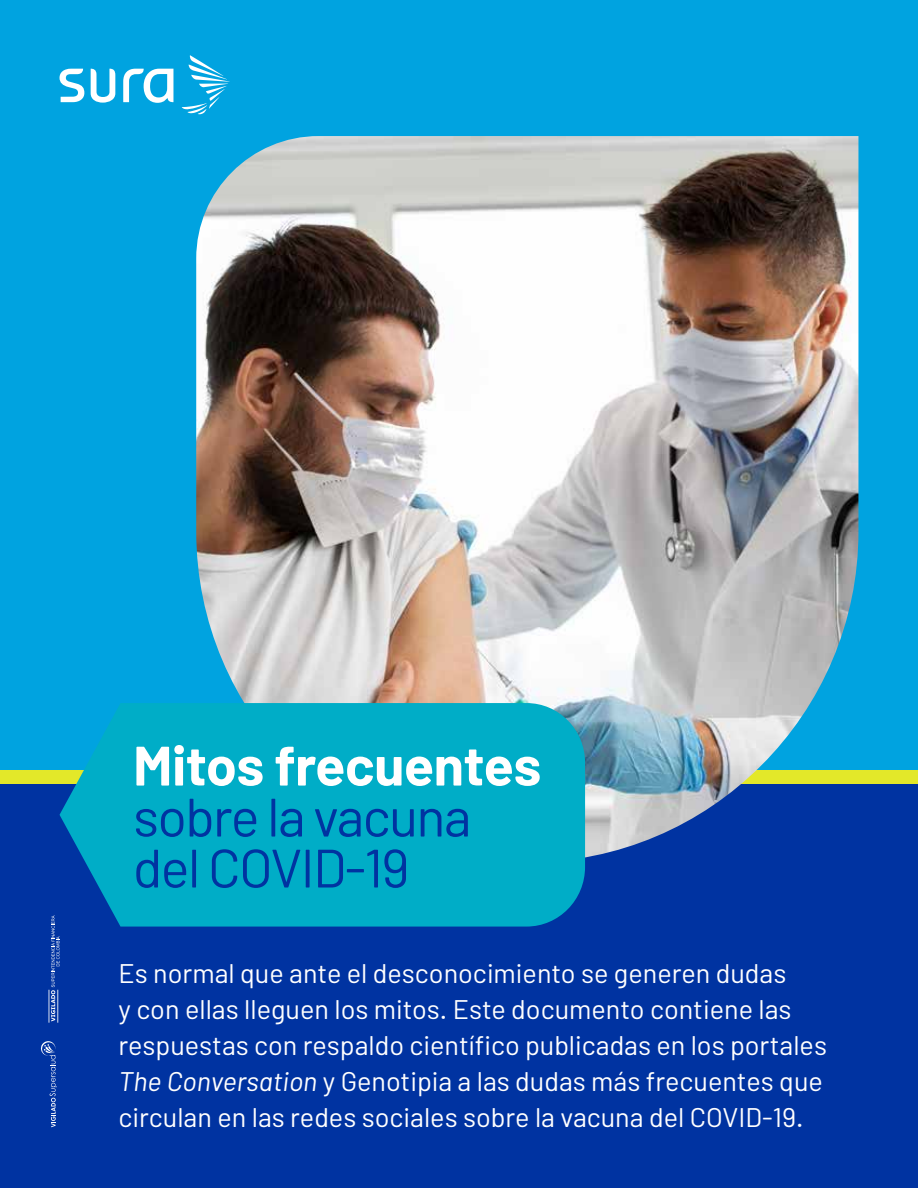
<style>
.page{position:relative;width:918px;height:1188px;background:#fff}
.page>*{position:absolute;margin:0;border:0;box-sizing:border-box;transform-origin:0 0}
.t1{font:700 55.5px "Barlow";letter-spacing:-.01em;color:#fff}
.t2{font:54px/51px "Barlow";letter-spacing:-.03em;color:#0033a1}
.t3{font:27px/36px "Barlow";color:#fff}
.s1{font-style:italic}
</style>
<div class="page">
<div style="left:0;top:775px;width:918px;height:413px;background:#0033a1"></div>
<div style="left:0;top:0;width:918px;height:774px;background:#00a3e0"></div>
<div style="left:0;top:771px;width:918px;height:13px;background:#e3e829"></div>
<svg style="left:41px;top:1041px;width:16px;height:86px"></svg>
<svg style="left:49px;top:915px;width:11px;height:108px"></svg>
<svg style="left:182px;top:55px;width:48px;height:60px"></svg>
<svg style="left:91px;top:69px;width:24px;height:34px"></svg>
<svg style="left:60px;top:69px;width:24px;height:33px"></svg>
<svg style="left:123px;top:69px;width:50px;height:34px"></svg>
<img style="left:196px;top:136px;width:662px;height:722px">
<svg style="left:60px;top:703px;width:525px;height:224px;background:#01a8c5"></svg>
<h1 class="t1" style="left:133px;top:731px;width:410px">Mitos frecuentes</h1>
<h2 class="t2" style="left:133px;top:790px;width:340px">sobre la vacuna del COVID-19</h2>
<p class="t3" style="left:119px;top:955px;width:710px">Es normal que ante el desconocimiento se generen dudas<br>y con ellas lleguen los mitos. Este documento contiene las respuestas con respaldo científico publicadas en los portales <span class="s1">The Conversation</span> y Genotipia a las dudas más frecuentes que circulan en las redes sociales sobre la vacuna del COVID-19.</p>
</div>
